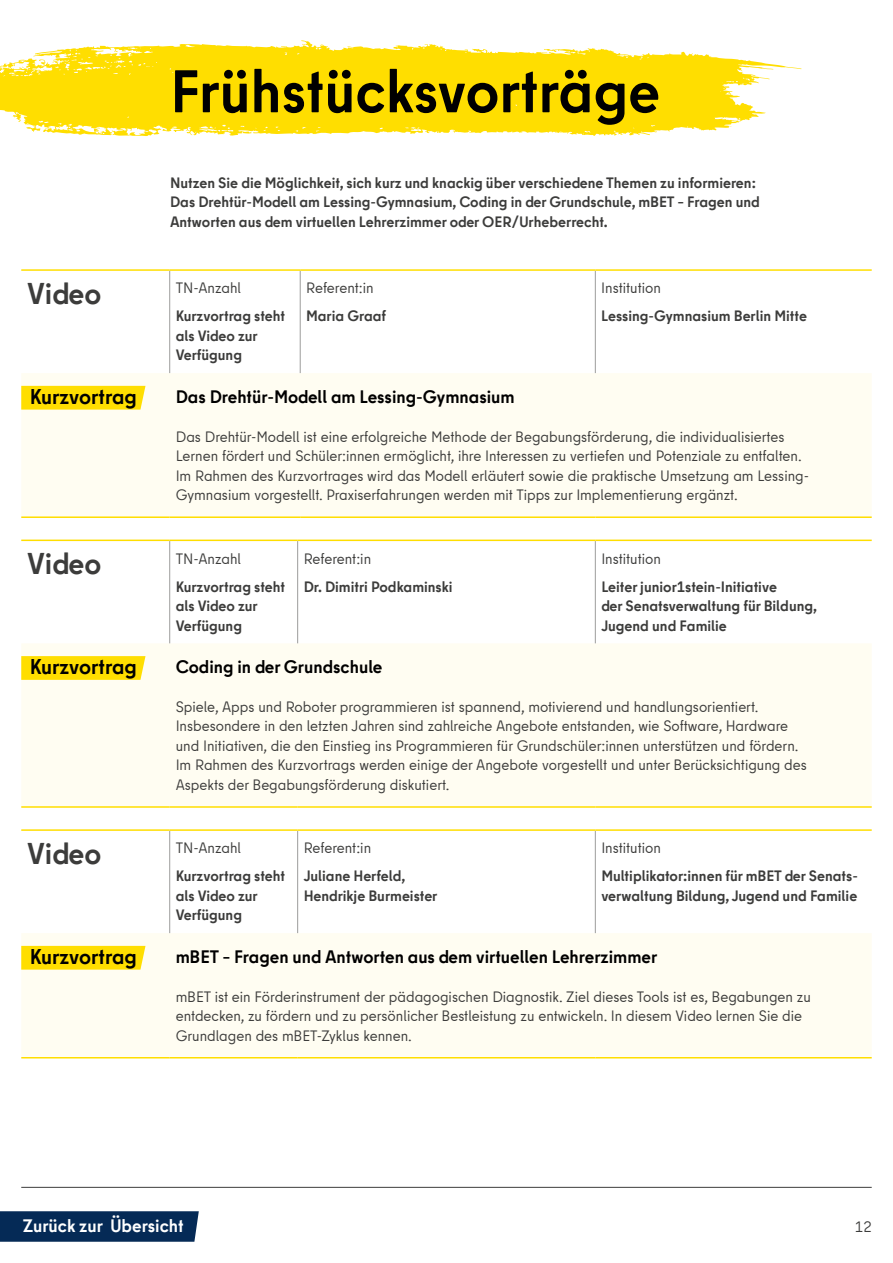
<style>
.page{position:relative;width:893px;height:1263px;background:#fff}
.page>*{position:absolute;margin:0;border:0;box-sizing:border-box;transform-origin:0 0}
.t1{font:700 60px "Berlin Type Office";color:#000}
.t2{font:700 30px "Berlin Type Office";letter-spacing:-.005em;color:#3c3c3b}
.t3{font:700 21.3px "Berlin Type Office";color:#000}
.t4{font:700 18px "Berlin Type Office";color:#000}
.t5{font:700 18px "Berlin Type Office";color:#fff}
.t6{font:15px/19.5px "Berlin Type Office";color:#3c3c3b}
.t7{font:700 15px/19.5px "Berlin Type Office";color:#3c3c3b}
</style>
<div class="page">
<svg style="left:0;top:1211px;width:199px;height:31px;background:#0c305a"></svg>
<hr style="left:21px;top:1187px;width:851px;height:1px;background:#3c3c3b">
<svg style="left:0;top:40px;width:802px;height:96px;fill:#ffde00"></svg>
<div style="left:21px;top:373px;width:850px;height:143px;background:#fffdf2"></div>
<hr style="left:169px;top:271px;width:1px;height:102px;background:#9d9d9c">
<hr style="left:300px;top:271px;width:1px;height:102px;background:#9d9d9c">
<hr style="left:595px;top:271px;width:1px;height:102px;background:#9d9d9c">
<hr style="left:21px;top:269px;width:149px;height:2px;background:#ffde00">
<hr style="left:170px;top:269px;width:130px;height:2px;background:#ffde00">
<hr style="left:300px;top:269px;width:295px;height:2px;background:#ffde00">
<hr style="left:595px;top:269px;width:277px;height:2px;background:#ffde00">
<hr style="left:21px;top:516px;width:149px;height:2px;background:#ffde00">
<hr style="left:170px;top:516px;width:130px;height:2px;background:#ffde00">
<hr style="left:300px;top:516px;width:295px;height:2px;background:#ffde00">
<hr style="left:595px;top:516px;width:277px;height:2px;background:#ffde00">
<div style="left:21px;top:386px;width:124px;height:24px;background:#ffde00"></div>
<div style="left:22px;top:643px;width:849px;height:163px;background:#fffdf2"></div>
<hr style="left:169px;top:541px;width:1px;height:102px;background:#9d9d9c">
<hr style="left:297px;top:541px;width:1px;height:102px;background:#9d9d9c">
<hr style="left:595px;top:541px;width:1px;height:102px;background:#9d9d9c">
<hr style="left:21px;top:540px;width:149px;height:1px;background:#ffde00">
<hr style="left:170px;top:540px;width:128px;height:1px;background:#ffde00">
<hr style="left:298px;top:540px;width:297px;height:1px;background:#ffde00">
<hr style="left:595px;top:540px;width:277px;height:1px;background:#ffde00">
<hr style="left:21px;top:806px;width:149px;height:2px;background:#ffde00">
<hr style="left:170px;top:806px;width:128px;height:2px;background:#ffde00">
<hr style="left:298px;top:806px;width:297px;height:2px;background:#ffde00">
<hr style="left:595px;top:806px;width:277px;height:2px;background:#ffde00">
<svg style="left:21px;top:656px;width:124px;height:24px;background:#ffde06"></svg>
<div style="left:21px;top:933px;width:850px;height:124px;background:#fffdf2"></div>
<hr style="left:169px;top:831px;width:1px;height:102px;background:#9d9d9c">
<hr style="left:297px;top:831px;width:1px;height:102px;background:#9d9d9c">
<hr style="left:595px;top:831px;width:1px;height:102px;background:#9d9d9c">
<hr style="left:21px;top:829px;width:149px;height:2px;background:#ffde00">
<hr style="left:170px;top:829px;width:128px;height:2px;background:#ffde00">
<hr style="left:298px;top:829px;width:297px;height:2px;background:#ffde00">
<hr style="left:595px;top:829px;width:277px;height:2px;background:#ffde00">
<hr style="left:21px;top:1057px;width:149px;height:1px;background:#ffde00">
<hr style="left:170px;top:1057px;width:128px;height:1px;background:#ffde00">
<hr style="left:298px;top:1057px;width:297px;height:1px;background:#ffde00">
<hr style="left:595px;top:1057px;width:277px;height:1px;background:#ffde00">
<div style="left:21px;top:946px;width:124px;height:24px;background:#ffde00"></div>
<h1 class="t1" style="left:170px;top:53px;width:491px">Frühstücksvorträge</h1>
<p class="t7" style="left:170px;top:173px;width:591px">Nutzen Sie die Möglichkeit, sich kurz und knackig über verschiedene Themen zu informieren:<br>Das Drehtür-Modell am Lessing-Gymnasium, Coding in der Grundschule, mBET – Fragen und<br>Antworten aus dem virtuellen Lehrerzimmer oder OER/Urheberrecht.</p>
<h2 class="t2" style="left:27px;top:274px;width:76px">Video</h2>
<p class="t6" style="left:176px;top:278px;width:67px">TN-Anzahl</p>
<p class="t7" style="left:176px;top:306px;width:111px">Kurzvortrag steht als Video zur<br>Verfügung</p>
<p class="t6" style="left:306px;top:278px;width:69px">Referent:in</p>
<p class="t7" style="left:306px;top:306px;width:81px">Maria Graaf</p>
<p class="t6" style="left:601px;top:278px;width:61px">Institution</p>
<p class="t7" style="left:601px;top:306px;width:207px">Lessing-Gymnasium Berlin Mitte</p>
<h3 class="t3" style="left:30px;top:383px;width:109px">Kurzvortrag</h3>
<p class="t4" style="left:176px;top:385px;width:340px">Das Drehtür-Modell am Lessing-Gymnasium</p>
<p class="t6" style="left:176px;top:427px;width:635px">Das Drehtür-Modell ist eine erfolgreiche Methode der Begabungsförderung, die individualisiertes Lernen fördert und Schüler:innen ermöglicht, ihre Interessen zu vertiefen und Potenziale zu entfalten.<br>Im Rahmen des Kurzvortrages wird das Modell erläutert sowie die praktische Umsetzung am Lessing-Gymnasium vorgestellt. Praxiserfahrungen werden mit Tipps zur Implementierung ergänzt.</p>
<h2 class="t2" style="left:27px;top:544px;width:76px">Video</h2>
<p class="t6" style="left:176px;top:549px;width:67px">TN-Anzahl</p>
<p class="t7" style="left:176px;top:577px;width:111px">Kurzvortrag steht als Video zur<br>Verfügung</p>
<p class="t6" style="left:304px;top:549px;width:69px">Referent:in</p>
<p class="t7" style="left:304px;top:577px;width:150px">Dr. Dimitri Podkaminski</p>
<p class="t6" style="left:601px;top:549px;width:61px">Institution</p>
<p class="t7" style="left:601px;top:577px;width:217px">Leiter junior1stein-Initiative<br>der Senatsverwaltung für Bildung,<br>Jugend und Familie</p>
<h3 class="t3" style="left:30px;top:653px;width:109px">Kurzvortrag</h3>
<p class="t4" style="left:176px;top:655px;width:208px">Coding in der Grundschule</p>
<p class="t6" style="left:176px;top:697px;width:632px">Spiele, Apps und Roboter programmieren ist spannend, motivierend und handlungsorientiert.<br>Insbesondere in den letzten Jahren sind zahlreiche Angebote entstanden, wie Software, Hardware und Initiativen, die den Einstieg ins Programmieren für Grundschüler:innen unterstützen und fördern.<br>Im Rahmen des Kurzvortrags werden einige der Angebote vorgestellt und unter Berücksichtigung des Aspekts der Begabungsförderung diskutiert.</p>
<h2 class="t2" style="left:27px;top:834px;width:76px">Video</h2>
<p class="t6" style="left:176px;top:838px;width:67px">TN-Anzahl</p>
<p class="t7" style="left:176px;top:866px;width:111px">Kurzvortrag steht als Video zur<br>Verfügung</p>
<p class="t6" style="left:304px;top:838px;width:69px">Referent:in</p>
<p class="t7" style="left:304px;top:866px;width:135px">Juliane Herfeld,<br>Hendrikje Burmeister</p>
<p class="t6" style="left:601px;top:838px;width:61px">Institution</p>
<p class="t7" style="left:601px;top:866px;width:258px">Multiplikator:innen für mBET der Senats&shy;verwaltung Bildung, Jugend und Familie</p>
<h3 class="t3" style="left:30px;top:942px;width:109px">Kurzvortrag</h3>
<p class="t4" style="left:176px;top:945px;width:483px">mBET – Fragen und Antworten aus dem virtuellen Lehrerzimmer</p>
<p class="t6" style="left:176px;top:987px;width:637px">mBET ist ein Förderinstrument der pädagogischen Diagnostik. Ziel dieses Tools ist es, Begabungen zu entdecken, zu fördern und zu persönlicher Bestleistung zu entwickeln. In diesem Video lernen Sie die<br>Grundlagen des mBET-Zyklus kennen.</p>
<p class="t5" style="left:23px;top:1214px;width:162px">Zurück zur Übersicht</p>
<p class="t6" style="left:855px;top:1217px;width:18px">12</p>
</div>
